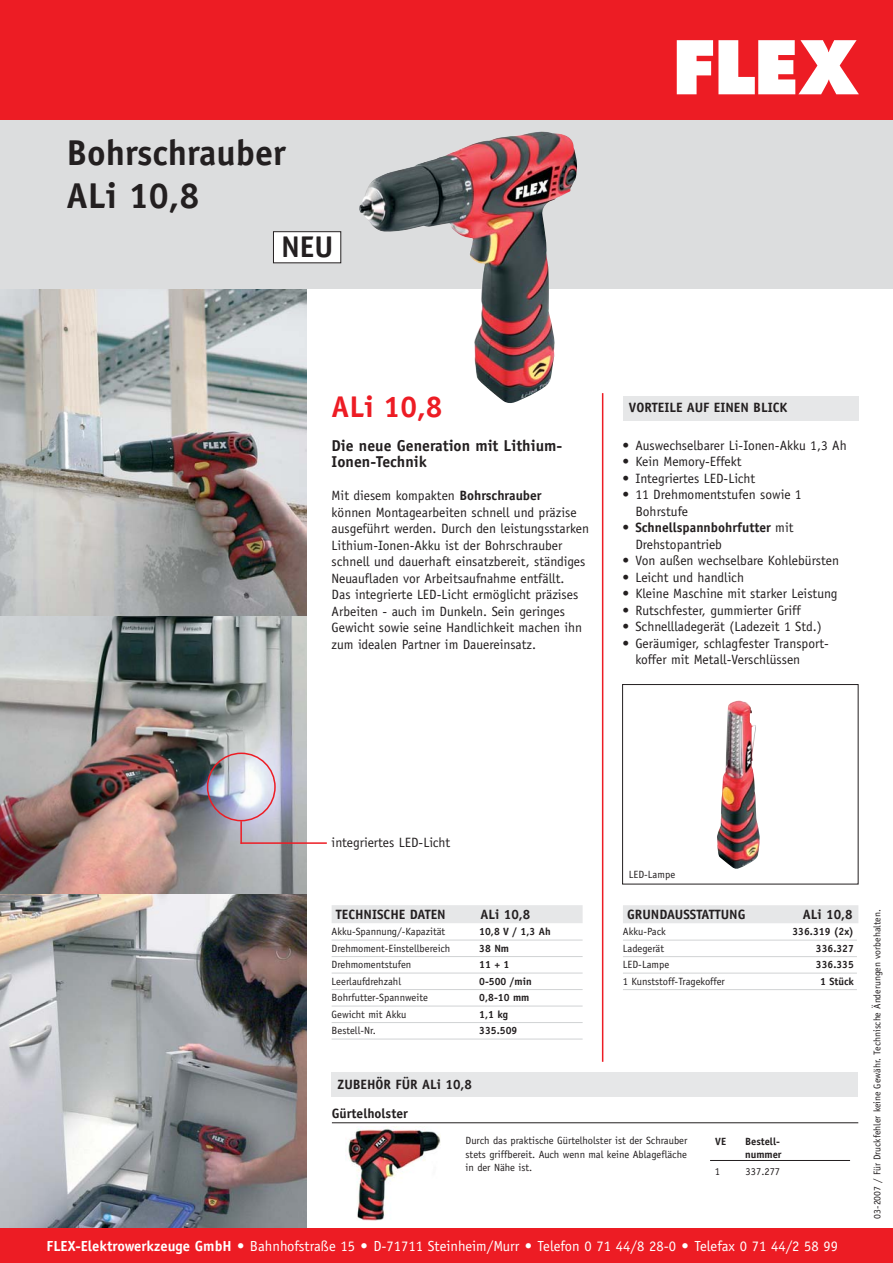
<style>
.page{position:relative;width:893px;height:1263px;background:#fff}
.page>*{position:absolute;margin:0;border:0;box-sizing:border-box;transform-origin:0 0}
.t1{font:700 36px/43.2px "Officina Sans";color:#231f20}
.t2{font:700 30px "Officina Sans";color:#ed1c24}
.t3{font:700 30px "Officina Sans";color:#231f20}
.t4{font:700 15.75px/16.5px "Officina Sans";color:#231f20}
.t5{font:14.55px "Officina Sans";color:#fff}
.t6{font:13.5px/16.5px "Officina Sans";color:#231f20}
.t7{font:700 13.5px/29.1px "Officina Sans";color:#231f20}
.t8{font:10.5px/13.5px "Officina Sans";color:#231f20;text-align:justify}
.t9{font:700 10.5px/13.5px "Officina Sans";color:#231f20}
.t10{font:9.75px "Officina Sans";color:#231f20}
.s1{font-weight:700}
.s2{font-weight:400}
</style>
<div class="page">
<div style="left:622px;top:396px;width:236px;height:24px;background:#e6e7e8"></div>
<div style="left:331px;top:905px;width:251px;height:18px;background:#e6e7e8"></div>
<hr style="left:331px;top:940px;width:251px;height:1px;background:#d1d3d4">
<hr style="left:331px;top:956px;width:251px;height:1px;background:#d1d3d4">
<hr style="left:331px;top:973px;width:251px;height:1px;background:#d1d3d4">
<hr style="left:331px;top:989px;width:251px;height:1px;background:#d1d3d4">
<hr style="left:331px;top:1006px;width:251px;height:1px;background:#d1d3d4">
<hr style="left:331px;top:1022px;width:251px;height:1px;background:#d1d3d4">
<hr style="left:331px;top:1039px;width:251px;height:1px;background:#d1d3d4">
<div style="left:623px;top:905px;width:235px;height:18px;background:#e6e7e8"></div>
<hr style="left:623px;top:940px;width:233px;height:1px;background:#d1d3d4">
<hr style="left:623px;top:956px;width:233px;height:1px;background:#d1d3d4">
<hr style="left:623px;top:973px;width:233px;height:1px;background:#d1d3d4">
<hr style="left:623px;top:989px;width:233px;height:1px;background:#d1d3d4">
<hr style="left:602px;top:393px;width:1px;height:669px;background:#ed1c24">
<img style="left:0;top:615px;width:306px;height:279px">
<img style="left:0;top:289px;width:306px;height:326px">
<img style="left:0;top:894px;width:306px;height:335px">
<div style="left:0;top:1229px;width:892px;height:34px;background:#ed1c24"></div>
<div style="left:0;top:117px;width:892px;height:172px;background:#dcddde"></div>
<div style="left:0;top:0;width:892px;height:119px;background:#ed1c24"></div>
<img style="left:359px;top:131px;width:218px;height:272px">
<div style="left:273px;top:232px;width:68px;height:31px;background:#fff"></div>
<div style="left:273px;top:231px;width:68px;height:32px;border:1px solid #231f20"></div>
<div style="left:331px;top:1073px;width:527px;height:24px;background:#e6e7e8"></div>
<hr style="left:332px;top:1122px;width:526px;height:1px;background:#231f20">
<hr style="left:710px;top:1160px;width:140px;height:1px;background:#231f20">
<img style="left:207px;top:753px;width:69px;height:68px">
<hr style="left:240px;top:821px;width:2px;height:23px;background:#ed1c24">
<hr style="left:240px;top:842px;width:87px;height:2px;background:#ed1c24">
<img style="left:717px;top:700px;width:42px;height:169px">
<div style="left:622px;top:684px;width:236px;height:200px;border:1px solid #231f20"></div>
<img style="left:345px;top:1127px;width:96px;height:93px">
<h1 class="t1" style="left:66px;top:134px;width:221px">Bohrschrauber<br>ALi 10,8</h1>
<h2 class="t3" style="left:281px;top:235px;width:54px">NEU</h2>
<h2 class="t2" style="left:331px;top:396px;width:112px">ALi 10,8</h2>
<p class="t4" style="left:331px;top:439px;width:232px">Die neue Generation mit Lithium-<br>Ionen-Technik</p>
<p class="t6" style="left:331px;top:489px;width:259px">Mit diesem kompakten <span class="s1">Bohrschrauber<br></span>können Montagearbeiten schnell und präzise ausgeführt werden. Durch den leistungsstarken Lithium-Ionen-Akku ist der Bohrschrauber schnell und dauerhaft einsatzbereit, ständiges Neuaufladen vor Arbeitsaufnahme entfällt.<br>Das integrierte LED-Licht ermöglicht präzises Arbeiten - auch im Dunkeln. Sein geringes Gewicht sowie seine Handlichkeit machen ihn zum idealen Partner im Dauereinsatz.</p>
<p class="t7" style="left:628px;top:394px;width:160px">VORTEILE AUF EINEN BLICK</p>
<p class="t6" style="left:622px;top:438px;width:225px">• Auswechselbarer Li-Ionen-Akku 1,3 Ah</p>
<p class="t6" style="left:622px;top:455px;width:120px">• Kein Memory-Effekt</p>
<p class="t6" style="left:622px;top:471px;width:134px">• Integriertes LED-Licht</p>
<p class="t6" style="left:635px;top:488px;width:168px;text-indent:-13px">• 11 Drehmomentstufen sowie 1<br>Bohrstufe</p>
<p class="t7" style="left:635px;top:521px;width:160px;line-height:16.5px;text-indent:-13px"><span class="s2">•</span> Schnellspannbohrfutter <span class="s2">mit<br>Drehstopantrieb</span></p>
<p class="t6" style="left:622px;top:554px;width:218px">• Von außen wechselbare Kohlebürsten</p>
<p class="t6" style="left:622px;top:570px;width:123px">• Leicht und handlich</p>
<p class="t6" style="left:622px;top:587px;width:216px">• Kleine Maschine mit starker Leistung</p>
<p class="t6" style="left:622px;top:603px;width:180px">• Rutschfester, gummierter Griff</p>
<p class="t6" style="left:622px;top:620px;width:200px">• Schnellladegerät (Ladezeit 1 Std.)</p>
<p class="t6" style="left:635px;top:636px;width:195px;text-indent:-13px">• Geräumiger, schlagfester Transport&shy;koffer mit Metall-Verschlüssen</p>
<p class="t6" style="left:331px;top:835px;width:120px">integriertes LED-Licht</p>
<p class="t7" style="left:336px;top:901px;width:111px">TECHNISCHE DATEN</p>
<p class="t7" style="left:480px;top:901px;width:51px">ALi 10,8</p>
<p class="t8" style="left:331px;top:926px;width:115px">Akku-Spannung/-Kapazität</p>
<p class="t9" style="left:479px;top:926px;width:73px">10,8 V / 1,3 Ah</p>
<p class="t8" style="left:331px;top:943px;width:120px">Drehmoment-Einstellbereich</p>
<p class="t9" style="left:479px;top:943px;width:31px">38 Nm</p>
<p class="t8" style="left:331px;top:959px;width:81px">Drehmomentstufen</p>
<p class="t9" style="left:479px;top:959px;width:32px">11 + 1</p>
<p class="t8" style="left:331px;top:976px;width:71px">Leerlaufdrehzahl</p>
<p class="t9" style="left:479px;top:976px;width:54px">0-500 /min</p>
<p class="t8" style="left:331px;top:992px;width:98px">Bohrfutter-Spannweite</p>
<p class="t9" style="left:479px;top:992px;width:52px">0,8-10 mm</p>
<p class="t8" style="left:331px;top:1009px;width:76px">Gewicht mit Akku</p>
<p class="t9" style="left:479px;top:1009px;width:30px">1,1 kg</p>
<p class="t8" style="left:331px;top:1025px;width:46px">Bestell-Nr.</p>
<p class="t9" style="left:479px;top:1025px;width:40px">335.509</p>
<p class="t8" style="left:629px;top:869px;width:48px">LED-Lampe</p>
<p class="t7" style="left:627px;top:901px;width:120px">GRUNDAUSSTATTUNG</p>
<p class="t7" style="left:802px;top:901px;width:51px">ALi 10,8</p>
<p class="t8" style="left:623px;top:926px;width:44px">Akku-Pack</p>
<p class="t9" style="left:792px;top:926px;width:63px">336.319 (2x)</p>
<p class="t8" style="left:623px;top:943px;width:43px">Ladegerät</p>
<p class="t9" style="left:815px;top:943px;width:40px">336.327</p>
<p class="t8" style="left:623px;top:959px;width:48px">LED-Lampe</p>
<p class="t9" style="left:815px;top:959px;width:40px">336.335</p>
<p class="t8" style="left:623px;top:976px;width:103px">1 Kunststoff-Tragekoffer</p>
<p class="t9" style="left:820px;top:976px;width:35px">1 Stück</p>
<p class="t7" style="left:332px;top:1071px;width:142px;text-indent:6px">ZUBEHÖR FÜR ALi 10,8<br>Gürtelholster</p>
<p class="t8" style="left:465px;top:1135px;width:223px">Durch das praktische Gürtelholster ist der Schrauber stets griffbereit. Auch wenn mal keine Ablagefläche in der Nähe ist.</p>
<p class="t9" style="left:715px;top:1136px;width:12px">VE</p>
<p class="t9" style="left:745px;top:1136px;width:38px">Bestell&shy;nummer</p>
<p class="t8" style="left:715px;top:1165px;width:7px">1</p>
<p class="t8" style="left:745px;top:1165px;width:36px">337.277</p>
<p class="t5" style="left:47px;top:1240px;width:793px"><span class="s1">FLEX-Elektrowerkzeuge GmbH</span> • Bahnhofstraße 15 • D-71711 Steinheim/Murr • Telefon 0 71 44/8 28-0 • Telefax 0 71 44/2 58 99</p>
<p class="t10" style="left:873px;top:1219px;width:311px;rotate:-90deg">03-2007 / Für Druckfehler keine Gewähr. Technische Änderungen vorbehalten.</p>
</div>
